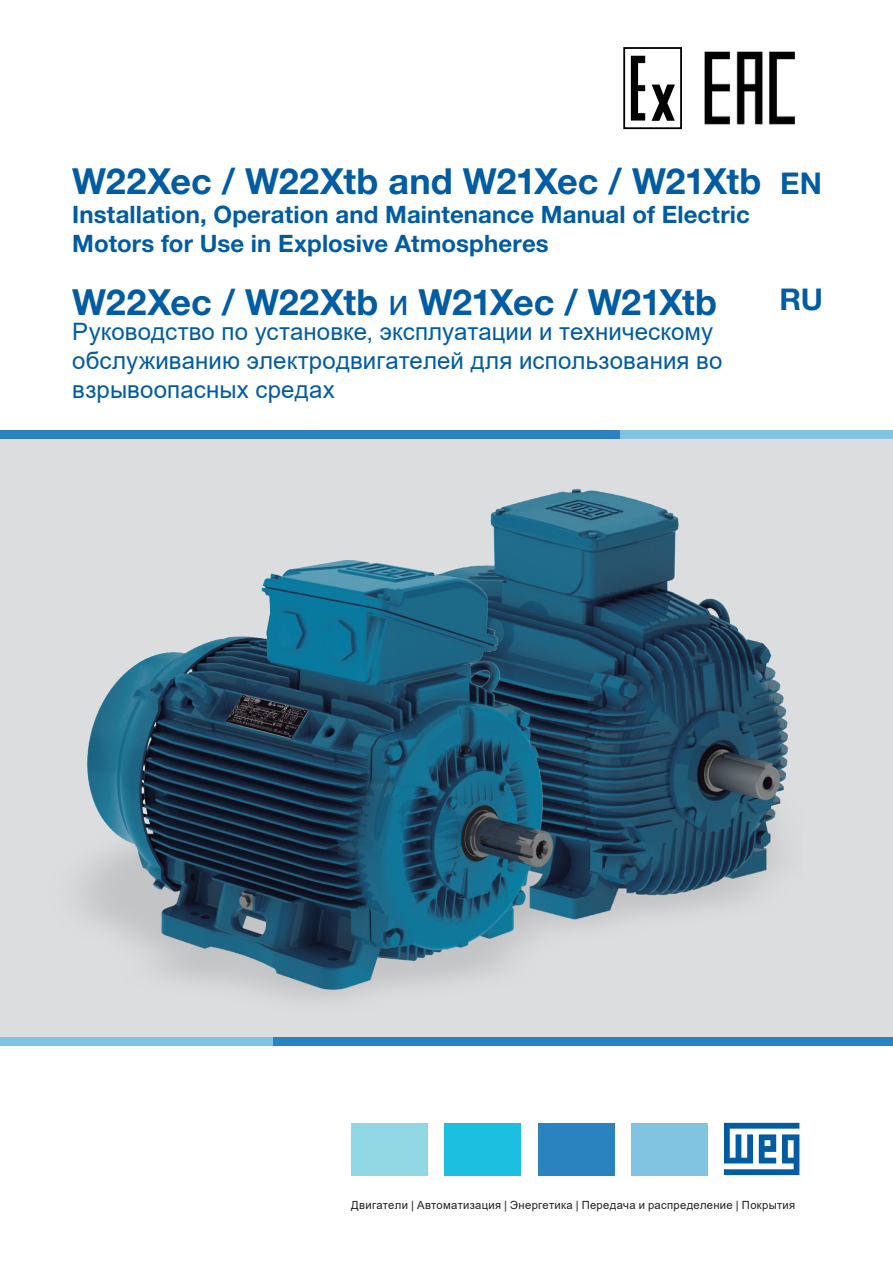
<style>
.page{position:relative;width:893px;height:1263px;background:#fff}
.page>*{position:absolute;margin:0;border:0;box-sizing:border-box;transform-origin:0 0}
.t1{font:700 36px "Helvetica Neue LT Pro";letter-spacing:-.01em;color:#015ca3}
._05___Headline_HN45{font:700 30px "Helvetica Neue LT Pro";color:#015ca3}
._01___Title_WHITE_HN{font:24px/28.8px "Arial";letter-spacing:.005em;color:#015ca3}
._01___Title_WHITE_HN-2{font:700 24px/28.8px "Helvetica Neue LT Pro";letter-spacing:.005em;color:#015ca3}
.t2{font:300 12.15px "Helvetica Neue LT Pro";color:#231f20}
.t3{font:11.25px "Arial";letter-spacing:.025em;color:#231f20}
.s1{font-family:"Arial";font-weight:400}
</style>
<div class="page">
<div style="left:0;top:434px;width:893px;height:608px;background:#dcdddf"></div>
<svg style="left:724px;top:1123px;width:75px;height:52px"></svg>
<div style="left:351px;top:1123px;width:77px;height:52px;background:#91d6e3"></div>
<div style="left:445px;top:1123px;width:76px;height:52px;background:#1cbfdf"></div>
<div style="left:538px;top:1123px;width:76px;height:52px;background:#2a83be"></div>
<div style="left:631px;top:1123px;width:77px;height:52px;background:#81c4e2"></div>
<div style="left:0;top:430px;width:620px;height:9px;background:#2a83be"></div>
<div style="left:620px;top:430px;width:273px;height:9px;background:#81c4e2"></div>
<div style="left:273px;top:1037px;width:620px;height:8px;background:#2a83be"></div>
<div style="left:0;top:1037px;width:273px;height:8px;background:#81c4e2"></div>
<img style="left:490px;top:488px;width:299px;height:432px">
<img style="left:30px;top:531px;width:583px;height:515px">
<img style="left:704px;top:51px;width:91px;height:74px">
<div style="left:623px;top:47px;width:59px;height:82px;border:2px solid #000"></div>
<svg style="left:630px;top:55px;width:45px;height:66px"></svg>
<p class="t1" style="left:72px;top:158px;width:691px">W22Xec / W22Xtb and W21Xec / W21Xtb</p>
<p class="_01___Title_WHITE_HN-2" style="left:72px;top:200px;width:679px">Installation, Operation and Maintenance Manual of Electric<br>Motors for Use in Explosive Atmospheres</p>
<p class="t1" style="left:72px;top:279px;width:646px">W22Xec / W22Xtb <span class="s1">и</span> W21Xec / W21Xtb</p>
<p class="_01___Title_WHITE_HN" style="left:72px;top:317px;width:652px">Руководство по установке, эксплуатации и техническому обслуживанию электродвигателей для использования во взрывоопасных средах</p>
<p class="_05___Headline_HN45" style="left:780px;top:164px;width:43px">EN</p>
<p class="_05___Headline_HN45" style="left:779px;top:281px;width:45px">RU</p>
<p class="t2" style="left:351px;top:1196px;width:358px">Motors | Automation | Energy | Transmission &amp; Distribution | Coatings</p>
<p class="t3" style="left:351px;top:1197px;width:445px">Двигатели | Автоматизация | Энергетика | Передача и распределение | Покрытия</p>
</div>
